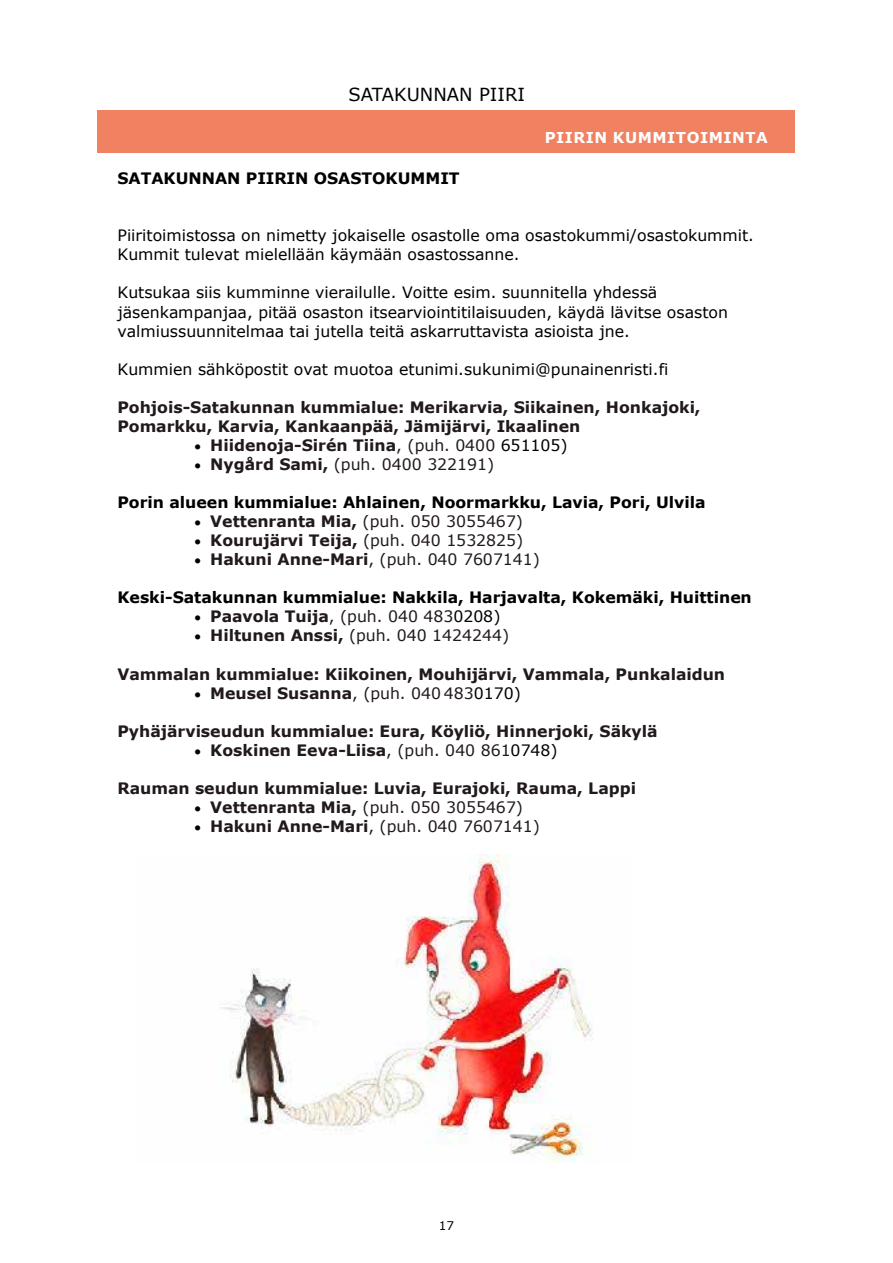
<style>
.page{position:relative;width:893px;height:1263px;background:#fff}
.page>*{position:absolute;margin:0;border:0;box-sizing:border-box;transform-origin:0 0}
.t1{font:18px "Verdana";color:#000}
.t2{font:700 15.75px/19px "Verdana";letter-spacing:-.005em;color:#21191a}
.t3{font:15.75px/19px "Verdana";color:#000}
.t4{font:15.75px "Verdana";letter-spacing:-.005em;color:#21191a}
.t5{font:700 15.75px "Verdana";color:#000}
.t6{font:700 15px "Verdana";letter-spacing:.035em;color:#fff}
.t7{font:12px "Verdana";color:#000}
.s1{color:#000}
.s2{font-weight:400}
.s3{font-weight:400;color:#000}
.s4{font-weight:700}
</style>
<div class="page">
<div style="left:98px;top:111px;width:697px;height:42px;background:#f08262"></div>
<img style="left:220px;top:854px;width:373px;height:309px">
<p class="t1" style="left:349px;top:82px;width:178px">SATAKUNNAN PIIRI</p>
<p class="t5" style="left:117px;top:167px;width:343px">SATAKUNNAN PIIRIN OSASTOKUMMIT</p>
<p class="t6" style="left:545px;top:127px;width:225px">PIIRIN KUMMITOIMINTA</p>
<p class="t3" style="left:117px;top:226px;width:638px">Piiritoimistossa on nimetty jokaiselle osastolle oma osastokummi/osastokummit.<br>Kummit tulevat mielellään käymään osastossanne.</p>
<p class="t3" style="left:117px;top:283px;width:612px">Kutsukaa siis kumminne vierailulle. Voitte esim. suunnitella yhdessä jäsenkampanjaa, pitää osaston itsearviointitilaisuuden, käydä lävitse osaston valmiussuunnitelmaa tai jutella teitä askarruttavista asioista jne.</p>
<p class="t3" style="left:117px;top:359px;width:552px">Kummien sähköpostit ovat muotoa etunimi.sukunimi@punainenristi.fi</p>
<p class="t2" style="left:117px;top:397px;width:585px">Pohjois-Satakunnan kummialue: Merikarvia, Siikainen, Honkajoki,<br>Pomarkku, Karvia, Kankaanpää, Jämijärvi, Ikaalinen</p>
<p class="t2" style="left:194px;top:435px;width:375px"><span class="s1">•</span> Hiidenoja-Sirén Tiina<span class="s2">, (puh. 0400</span> <span class="s3">651105)</span></p>
<p class="t4" style="left:194px;top:453px;width:301px"><span class="s1">•</span> <span class="s4">Nygård Sami,</span> (puh. 0400 322191)</p>
<p class="t5" style="left:117px;top:491px;width:589px">Porin alueen kummialue: Ahlainen, Noormarkku, Lavia, Pori, Ulvila</p>
<p class="t4" style="left:194px;top:510px;width:330px"><span class="s1">•</span> <span class="s4">Vettenranta Mia,</span> (puh. 050 3055467)</p>
<p class="t2" style="left:194px;top:531px;width:330px"><span class="s1">•</span> Kourujärvi Teija, <span class="s2">(puh. 040 1532825)</span></p>
<p class="t4" style="left:194px;top:549px;width:347px"><span class="s1">•</span> <span class="s4">Hakuni Anne-Mari</span>, (puh. 040 7607141)</p>
<p class="t5" style="left:117px;top:586px;width:636px">Keski-Satakunnan kummialue: Nakkila, Harjavalta, Kokemäki, Huittinen</p>
<p class="t2" style="left:194px;top:607px;width:308px"><span class="s1">•</span> Paavola Tuija<span class="s2">, (puh. 040 483</span><span class="s3">0208)</span></p>
<p class="t4" style="left:194px;top:625px;width:316px"><span class="s1">•</span> <span class="s4">Hiltunen Anssi,</span> (puh. 040 1424244)</p>
<p class="t2" style="left:117px;top:664px;width:609px">Vammalan kummialue: Kiikoinen, Mouhijärvi, Vammala, Punkalaidun</p>
<p class="t2" style="left:194px;top:683px;width:328px"><span class="s1">•</span> Meusel Susanna<span class="s2">, (puh. 040 483</span><span class="s3">0170)</span></p>
<p class="t2" style="left:117px;top:721px;width:542px">Pyhäjärviseudun kummialue: Eura, Köyliö, Hinnerjoki, Säkylä</p>
<p class="t2" style="left:194px;top:740px;width:365px"><span class="s1">•</span> Koskinen Eeva-Liisa<span class="s2">, (puh. 040 861</span><span class="s3">0748)</span></p>
<p class="t2" style="left:117px;top:778px;width:520px">Rauman seudun kummialue: Luvia, Eurajoki, Rauma, Lappi</p>
<p class="t4" style="left:194px;top:796px;width:330px"><span class="s1">•</span> <span class="s4">Vettenranta Mia,</span> (puh. 050 3055467)</p>
<p class="t4" style="left:194px;top:815px;width:347px"><span class="s1">•</span> <span class="s4">Hakuni Anne-Mari</span>, (puh. 040 7607141)</p>
<p class="t7" style="left:439px;top:1218px;width:17px">17</p>
</div>
